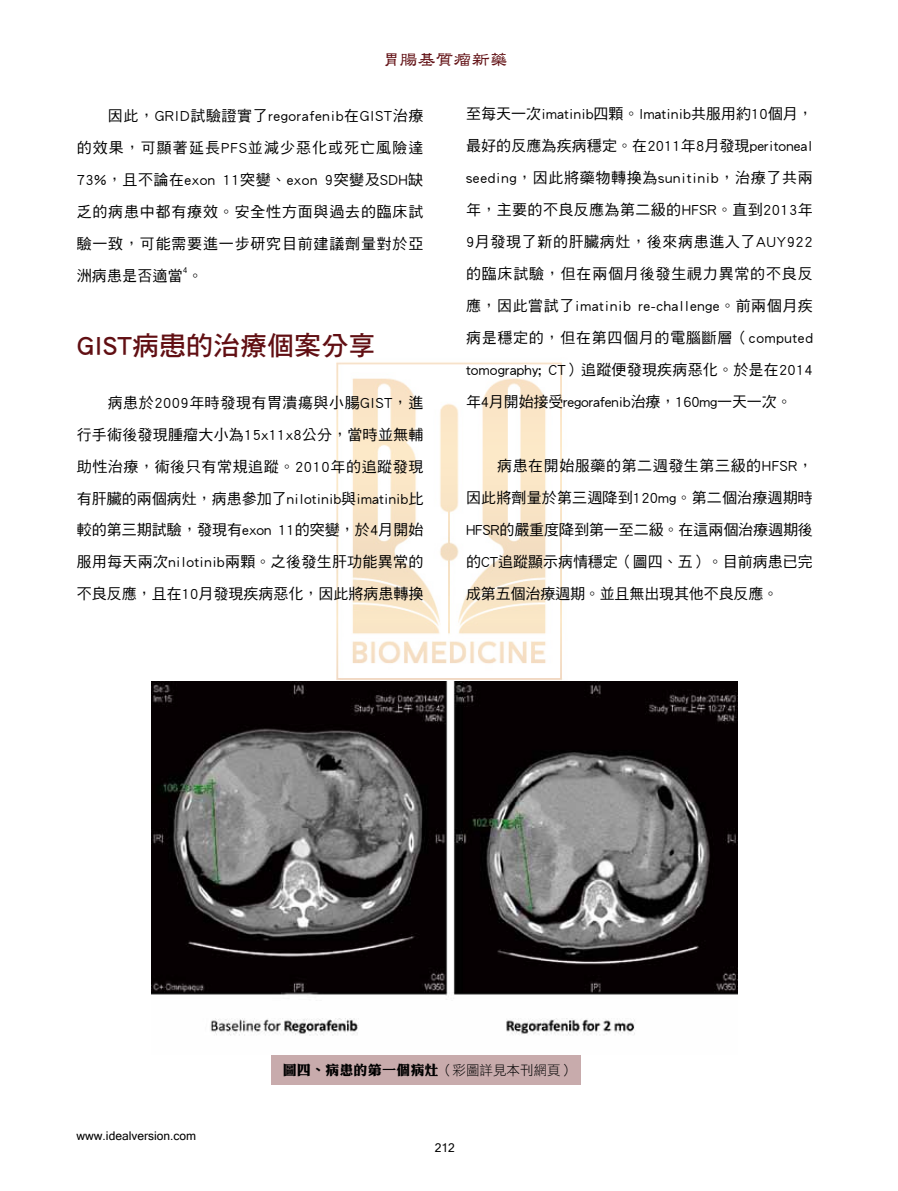
<style>
.page{position:relative;width:898px;height:1191px;background:#fff}
.page>*{position:absolute;margin:0;border:0;box-sizing:border-box;transform-origin:0 0}
.t1{font:27px "DF Hei Std W7";color:#610f13}
.t2{font:18px "DF Li Shu W5 HKP BF";color:#610f13}
.t3{font:15px/32.1px "DF Hei Std W5";color:#000;text-align:justify}
.t4{font:13.5px "DF Li King Hei XB HK BF";letter-spacing:.05em;color:#000}
.t5{font:12px "Microsoft Sans Serif";color:#000}
.t6{font:8.7px "DF Hei Std W5";color:#000}
.s1{font-family:"DF Hei Std W3"}
</style>
<div class="page">
<img style="left:336px;top:362px;width:226px;height:318px">
<img style="left:152px;top:681px;width:585px;height:355px">
<div style="left:271px;top:1054px;width:309px;height:30px;background:#c8abac"></div>
<p class="t2" style="left:381px;top:51px;width:128px">胃腸基質瘤新藥</p>
<p class="t3" style="left:77px;top:100px;width:348px">　　因此，GRID試驗證實了regorafenib在GIST治療的效果，可顯著延長PFS並減少惡化或死亡風險達73%，且不論在exon 11突變、exon 9突變及SDH缺乏的病患中都有療效。安全性方面與過去的臨床試驗一致，可能需要進一步研究目前建議劑量對於亞洲病患是否適當。</p>
<p class="t6" style="left:183px;top:265px;width:6px">4</p>
<h1 class="t1" style="left:77px;top:330px;width:300px">GIST病患的治療個案分享</h1>
<p class="t3" style="left:77px;top:386px;width:348px">　　病患於2009年時發現有胃潰瘍與小腸GIST，進行手術後發現腫瘤大小為15x11x8公分，當時並無輔助性治療，術後只有常規追蹤。2010年的追蹤發現有肝臟的兩個病灶，病患參加了nilotinib與imatinib比較的第三期試驗，發現有exon 11的突變，於4月開始服用每天兩次nilotinib兩顆。之後發生肝功能異常的不良反應，且在10月發現疾病惡化，因此將病患轉換</p>
<p class="t3" style="left:466px;top:97px;width:348px">至每天一次imatinib四顆。Imatinib共服用約10個月，最好的反應為疾病穩定。在2011年8月發現peritoneal seeding，因此將藥物轉換為sunitinib，治療了共兩年，主要的不良反應為第二級的HFSR。直到2013年9月發現了新的肝臟病灶，後來病患進入了AUY922的臨床試驗，但在兩個月後發生視力異常的不良反應，因此嘗試了imatinib re-challenge。前兩個月疾病是穩定的，但在第四個月的電腦斷層（computed tomography; CT）追蹤便發現疾病惡化。於是在2014年4月開始接受regorafenib治療，160mg一天一次。</p>
<p class="t3" style="left:466px;top:449px;width:348px">　　病患在開始服藥的第二週發生第三級的HFSR，因此將劑量於第三週降到120mg。第二個治療週期時HFSR的嚴重度降到第一至二級。在這兩個治療週期後的CT追蹤顯示病情穩定（圖四、五）。目前病患已完成第五個治療週期。並且無出現其他不良反應。</p>
<p class="t5" style="left:77px;top:1127px;width:121px">www.idealversion.com</p>
<p class="t4" style="left:283px;top:1063px;width:292px">圖四、病患的第一個病灶<span class="s1">（彩圖詳見本刊網頁）</span></p>
<p class="t5" style="left:434px;top:1140px;width:22px">212</p>
</div>
